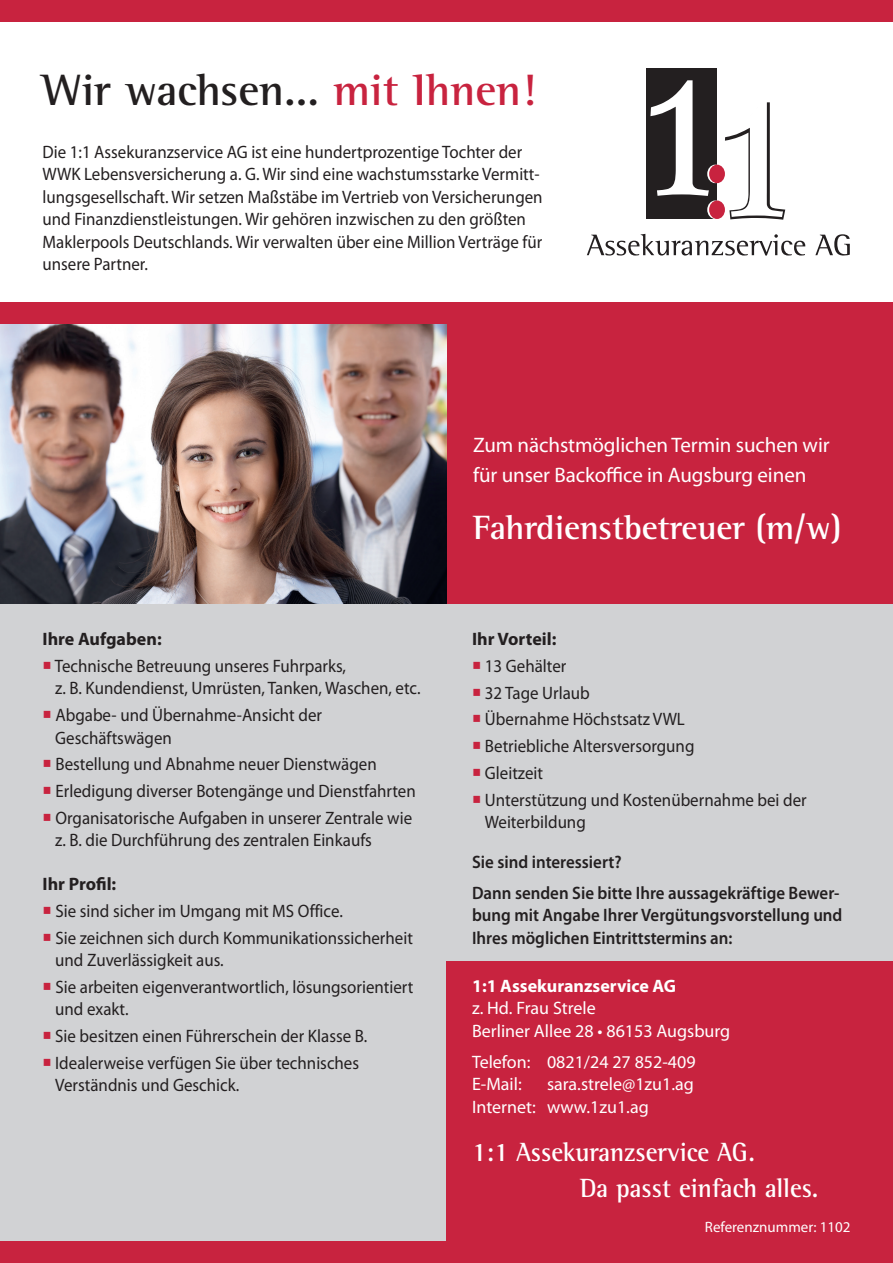
<style>
.page{position:relative;width:893px;height:1263px;background:#fff}
.page>*{position:absolute;margin:0;border:0;box-sizing:border-box;transform-origin:0 0}
.t1{font:700 45px "Rotis Semi Serif Std";color:#231f20}
.t2{font:700 34.5px "Rotis Semi Serif Std";letter-spacing:-.005em;color:#fff}
.t3{font:700 27px/36px "Rotis Semi Serif Std";color:#fff;scale:.94 1}
.t4{font:21px/30px "Myriad Pro";letter-spacing:-.005em;color:#fff}
.t5{font:18px/22.5px "Myriad Pro";color:#231f20;scale:.94 1}
.t6{font:600 18px/31px "Myriad Pro";color:#231f20;scale:.94 1}
.t7{font:18px/22.5px "Myriad Pro";color:#fff}
.t8{font:700 18px "Myriad Pro";color:#231f20}
.t9{font:700 18px "Myriad Pro";color:#fff}
.t10{font:15px "Myriad Pro";color:#fff}
.s1{color:#c8233f}
</style>
<div class="page">
<div style="left:0;top:559px;width:893px;height:704px;background:#d1d2d4"></div>
<div style="left:446px;top:961px;width:447px;height:302px;background:#c8233f"></div>
<div style="left:0;top:0;width:893px;height:21px;background:#c8233f"></div>
<div style="left:0;top:1242px;width:893px;height:21px;background:#c8233f"></div>
<div style="left:646px;top:68px;width:71px;height:151px;background:#231f20"></div>
<svg style="left:587px;top:234px;width:218px;height:22px"></svg>
<svg style="left:815px;top:234px;width:35px;height:22px"></svg>
<svg style="left:725px;top:102px;width:60px;height:118px"></svg>
<svg style="left:650px;top:80px;width:59px;height:116px"></svg>
<svg style="left:707px;top:165px;width:16px;height:18px"></svg>
<svg style="left:707px;top:200px;width:16px;height:19px"></svg>
<div style="left:709px;top:165px;width:16px;height:18px;background:#c8233f;border-radius:50%"></div>
<div style="left:709px;top:200px;width:16px;height:19px;background:#c8233f;border-radius:50%"></div>
<div style="left:0;top:313px;width:893px;height:291px;background:#c8233f"></div>
<img style="left:0;top:324px;width:446px;height:280px">
<div style="left:0;top:302px;width:893px;height:21px;background:#c8233f"></div>
<h1 class="t1" style="left:43px;top:63px;width:495px">Wir wachsen... <span class="s1">mit Ihnen!</span></h1>
<p class="t5" style="left:43px;top:140px;width:534px">Die 1:1 Assekuranzservice AG ist eine hundertprozentige Tochter der WWK Lebensversicherung a. G. Wir sind eine wachstumsstarke Vermitt&shy;lungsgesellschaft. Wir setzen Maßstäbe im Vertrieb von Versicherungen und Finanzdienstleistungen. Wir gehören inzwischen zu den größten Maklerpools Deutschlands. Wir verwalten über eine Million Verträge für unsere Partner.</p>
<p class="t4" style="left:473px;top:430px;width:358px">Zum nächstmöglichen Termin suchen wir für unser Backoffice in Augsburg einen</p>
<p class="t8" style="left:43px;top:627px;width:121px">Ihre Aufgaben:</p>
<p class="t5" style="left:55px;top:654px;width:390px;text-indent:-13px"><span class="s1">○</span> Technische Betreuung unseres Fuhrparks,<br>z. B. Kundendienst, Umrüsten, Tanken, Waschen, etc.</p>
<p class="t5" style="left:55px;top:703px;width:285px;text-indent:-13px"><span class="s1">○</span> Abgabe- und Übernahme-Ansicht der<br>Geschäftswägen</p>
<p class="t5" style="left:43px;top:753px;width:357px"><span class="s1">○</span> Bestellung und Abnahme neuer Dienstwägen</p>
<p class="t5" style="left:43px;top:779px;width:399px"><span class="s1">○</span> Erledigung diverser Botengänge und Dienstfahrten</p>
<p class="t5" style="left:55px;top:806px;width:381px;text-indent:-13px"><span class="s1">○</span> Organisatorische Aufgaben in unserer Zentrale wie z. B. die Durchführung des zentralen Einkaufs</p>
<p class="t8" style="left:43px;top:872px;width:75px">Ihr Profil:</p>
<p class="t5" style="left:43px;top:899px;width:321px"><span class="s1">○</span> Sie sind sicher im Umgang mit MS Office.</p>
<p class="t5" style="left:55px;top:926px;width:382px;text-indent:-13px"><span class="s1">○</span> Sie zeichnen sich durch Kommunikationssicherheit und Zuverlässigkeit aus.</p>
<p class="t5" style="left:55px;top:975px;width:383px;text-indent:-13px"><span class="s1">○</span> Sie arbeiten eigenverantwortlich, lösungsorientiert und exakt.</p>
<p class="t5" style="left:43px;top:1024px;width:347px"><span class="s1">○</span> Sie besitzen einen Führerschein der Klasse B.</p>
<p class="t5" style="left:55px;top:1051px;width:325px;text-indent:-13px"><span class="s1">○</span> Idealerweise verfügen Sie über technisches<br>Verständnis und Geschick.</p>
<h2 class="t2" style="left:473px;top:507px;width:370px">Fahrdienstbetreuer (m/w)</h2>
<p class="t8" style="left:472px;top:627px;width:86px">Ihr Vorteil:</p>
<p class="t5" style="left:472px;top:654px;width:102px"><span class="s1">○</span> 13 Gehälter</p>
<p class="t5" style="left:472px;top:681px;width:127px"><span class="s1">○</span> 32 Tage Urlaub</p>
<p class="t5" style="left:472px;top:708px;width:228px"><span class="s1">○</span> Übernahme Höchstsatz VWL</p>
<p class="t5" style="left:472px;top:734px;width:238px"><span class="s1">○</span> Betriebliche Altersversorgung</p>
<p class="t5" style="left:472px;top:761px;width:77px"><span class="s1">○</span> Gleitzeit</p>
<p class="t5" style="left:485px;top:788px;width:344px;text-indent:-13px"><span class="s1">○</span> Unterstützung und Kostenübernahme bei der<br>Weiterbildung</p>
<p class="t6" style="left:472px;top:845px;width:393px">Sie sind interessiert?<br>Dann senden Sie bitte Ihre aussagekräftige Bewer-</p>
<p class="t6" style="left:472px;top:903px;width:396px;line-height:22.5px">bung mit Angabe Ihrer Vergütungsvorstellung und<br>Ihres möglichen Eintrittstermins an:</p>
<p class="t9" style="left:472px;top:974px;width:206px">1:1 Assekuranzservice AG</p>
<p class="t7" style="left:472px;top:996px;width:260px">z. Hd. Frau Strele<br>Berliner Allee 28 • 86153 Augsburg</p>
<p class="t7" style="left:472px;top:1050px;width:225px">Telefon: 0821/24 27 852-409<br>E-Mail:</p>
<p class="t7" style="left:472px;top:1072px;width:223px;text-indent:75px">sara.strele@1zu1.ag<br>Internet: www.1zu1.ag</p>
<h3 class="t3" style="left:580px;top:1133px;width:255px;text-indent:-108px">1:1 Assekuranzservice AG.<br>Da passt einfach alles.</h3>
<p class="t10" style="left:705px;top:1217px;width:147px">Referenznummer: 1102</p>
</div>
